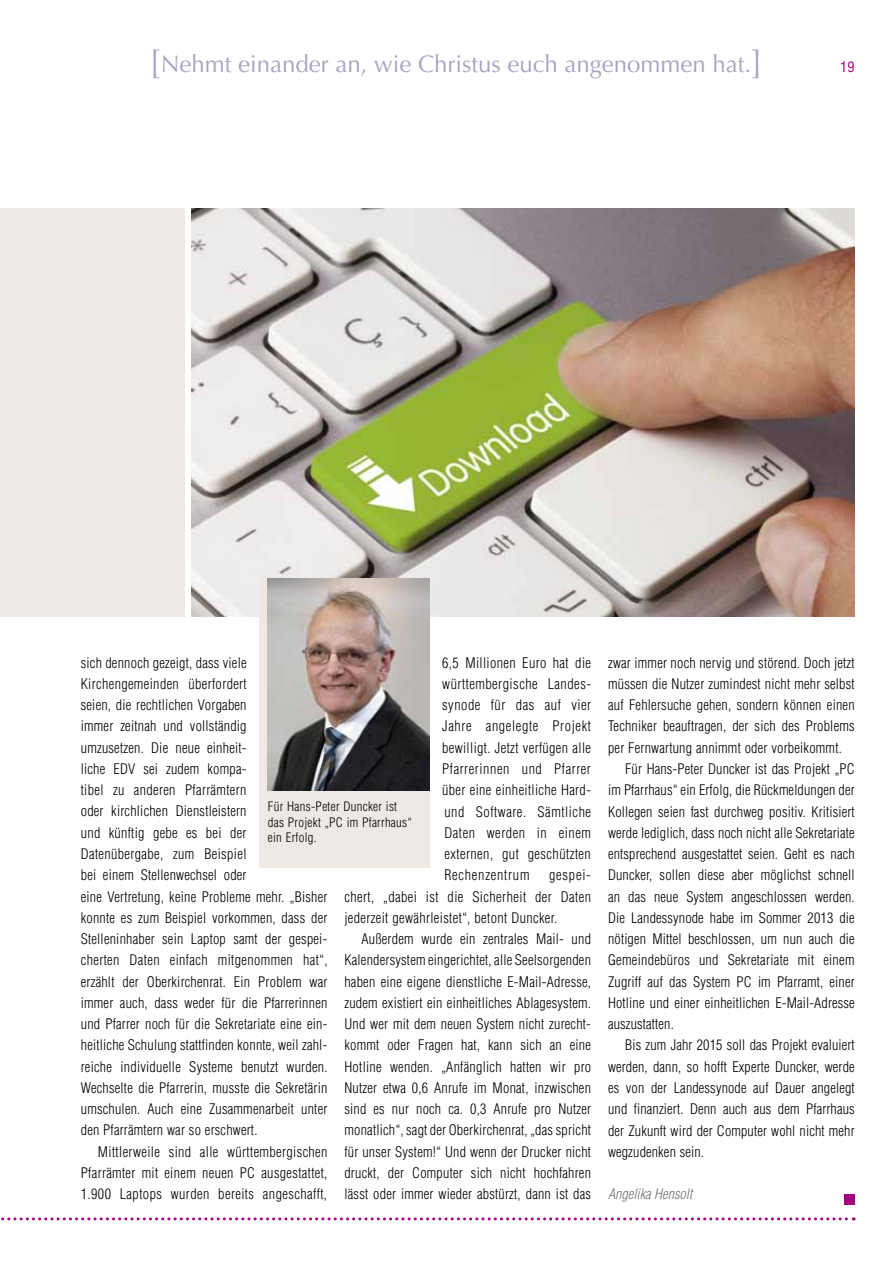
<style>
.page{position:relative;width:893px;height:1263px;background:#fff}
.page>*{position:absolute;margin:0;border:0;box-sizing:border-box;transform-origin:0 0}
.t1{font:24px "Optima";color:#aba1c3}
.t2{font:300 condensed 14.25px/21.3px "Helvetica LT Std";letter-spacing:.015em;color:#000;text-align:justify}
.t3{font:italic 300 condensed 14.25px "Helvetica LT Std";color:#707172}
.t4{font:condensed 14.25px "Helvetica LT Std";color:#a5027d}
.t5{font:300 condensed 12.75px/15.8px "Helvetica LT Std";letter-spacing:.025em;color:#000}
.s1{font-size:36px}
</style>
<div class="page">
<svg style="left:1px;top:1217px;width:853px;height:3px"></svg>
<div style="left:0;top:208px;width:185px;height:409px;background:#eee9e4"></div>
<img style="left:191px;top:208px;width:664px;height:409px">
<div style="left:259px;top:578px;width:170px;height:289px;background:#eee9e4"></div>
<img style="left:268px;top:578px;width:161px;height:213px">
<div style="left:844px;top:1194px;width:11px;height:10px;background:#a5027d"></div>
<h1 class="t1" style="left:149px;top:50px;width:616px"><span class="s1">[</span>Nehmt einander an, wie Christus euch angenommen hat.<span class="s1">]</span></h1>
<p class="t4" style="left:840px;top:58px;width:16px">19</p>
<p class="t2" style="left:81px;top:652px;width:248px;text-align:left">sich dennoch gezeigt, dass viele Kirchengemeinden überfordert<br>seien, die rechtlichen Vorgaben<br>immer zeitnah und vollständig<br>umzusetzen. Die neue einheit-<br>liche EDV sei zudem kompa-<br>tibel zu anderen Pfarrämtern<br>oder kirchlichen Dienstleistern<br>und künftig gebe es bei der Datenübergabe, zum Beispiel<br>bei einem Stellenwechsel oder<br>eine Vertretung, keine Probleme mehr. „Bisher konnte es zum Beispiel vorkommen, dass der Stelleninhaber sein Laptop samt der gespei&shy;cherten Daten einfach mitgenommen hat“, erzählt der Oberkirchenrat. Ein Problem war immer auch, dass weder für die Pfarrerinnen und Pfarrer noch für die Sekretariate eine ein&shy;heitliche Schulung stattfinden konnte, weil zahl&shy;reiche individuelle Systeme benutzt wurden.<br>Wechselte die Pfarrerin, musste die Sekretärin umschulen. Auch eine Zusammenarbeit unter den Pfarrämtern war so erschwert.</p>
<p class="t2" style="left:81px;top:1141px;width:248px;text-indent:17px">Mittlerweile sind alle württembergischen Pfarrämter mit einem neuen PC ausgestattet, 1.900 Laptops wurden bereits angeschafft,</p>
<p class="t2" style="left:442px;top:652px;width:150px">6,5 Millionen Euro hat die württembergische Landes&shy;synode für das auf vier Jahre angelegte Projekt bewilligt. Jetzt verfügen alle Pfarrerinnen und Pfarrer über eine einheitliche Hard&shy;und Software. Sämtliche Daten werden in einem externen, gut geschützten Rechenzentrum</p>
<p class="t5" style="left:268px;top:798px;width:145px">Für Hans-Peter Duncker ist das Projekt „PC im Pfarrhaus“ ein Erfolg.</p>
<p class="t2" style="left:344px;top:864px;width:248px;text-indent:205px">gespei&shy;chert, „dabei ist die Sicherheit der Daten jederzeit gewährleistet“, betont Duncker.</p>
<p class="t2" style="left:344px;top:928px;width:248px;text-indent:17px">Außerdem wurde ein zentrales Mail- und Kalendersystem eingerichtet, alle Seelsorgenden haben eine eigene dienstliche E-Mail--Adresse, zudem existiert ein einheitliches Ablagesystem.<br>Und wer mit dem neuen System nicht zurecht&shy;kommt oder Fragen hat, kann sich an eine Hotline wenden. „Anfänglich hatten wir pro Nutzer etwa 0,6 Anrufe im Monat, inzwischen sind es nur noch ca. 0,3 Anrufe pro Nutzer monatlich“, sagt der Oberkirchenrat, „das spricht für unser System!“ Und wenn der Drucker nicht druckt, der Computer sich nicht hochfahren lässt oder immer wieder abstürzt, dann ist das</p>
<p class="t2" style="left:608px;top:652px;width:248px">zwar immer noch nervig und störend. Doch jetzt</p>
<p class="t2" style="left:608px;top:673px;width:248px">müssen die Nutzer zumindest nicht mehr selbst</p>
<p class="t2" style="left:608px;top:694px;width:248px">auf Fehlersuche gehen, sondern können einen</p>
<p class="t2" style="left:608px;top:716px;width:248px">Techniker beauftragen, der sich des Problems</p>
<p class="t2" style="left:608px;top:737px;width:235px">per Fernwartung annimmt oder vorbeikommt.</p>
<p class="t2" style="left:625px;top:758px;width:231px">Für Hans-Peter Duncker ist das Projekt „PC</p>
<p class="t2" style="left:608px;top:779px;width:248px">im Pfarrhaus“ ein Erfolg, die Rückmeldungen der</p>
<p class="t2" style="left:608px;top:801px;width:248px">Kollegen seien fast durchweg positiv. Kritisiert</p>
<p class="t2" style="left:608px;top:822px;width:248px">werde lediglich, dass noch nicht alle Sekretariate</p>
<p class="t2" style="left:608px;top:843px;width:248px">entsprechend ausgestattet seien. Geht es nach</p>
<p class="t2" style="left:608px;top:864px;width:248px">Duncker, sollen diese aber möglichst schnell</p>
<p class="t2" style="left:608px;top:886px;width:248px">an das neue System angeschlossen werden.</p>
<p class="t2" style="left:608px;top:907px;width:248px">Die Landessynode habe im Sommer 2013 die</p>
<p class="t2" style="left:608px;top:928px;width:248px">nötigen Mittel beschlossen, um nun auch die</p>
<p class="t2" style="left:608px;top:949px;width:248px">Gemeindebüros und Sekretariate mit einem</p>
<p class="t2" style="left:608px;top:971px;width:248px">Zugriff auf das System PC im Pfarramt, einer</p>
<p class="t2" style="left:608px;top:992px;width:248px">Hotline und einer einheitlichen E-Mail-Adresse</p>
<p class="t2" style="left:608px;top:1013px;width:67px">auszustatten.</p>
<p class="t2" style="left:625px;top:1034px;width:231px">Bis zum Jahr 2015 soll das Projekt evaluiert</p>
<p class="t2" style="left:608px;top:1056px;width:248px">werden, dann, so hofft Experte Duncker, werde</p>
<p class="t2" style="left:608px;top:1077px;width:248px">es von der Landessynode auf Dauer angelegt</p>
<p class="t2" style="left:608px;top:1098px;width:248px">und finanziert. Denn auch aus dem Pfarrhaus</p>
<p class="t2" style="left:608px;top:1119px;width:248px">der Zukunft wird der Computer wohl nicht mehr</p>
<p class="t2" style="left:608px;top:1141px;width:97px">wegzudenken sein.</p>
<p class="t3" style="left:608px;top:1185px;width:86px">Angelika Hensolt</p>
</div>
